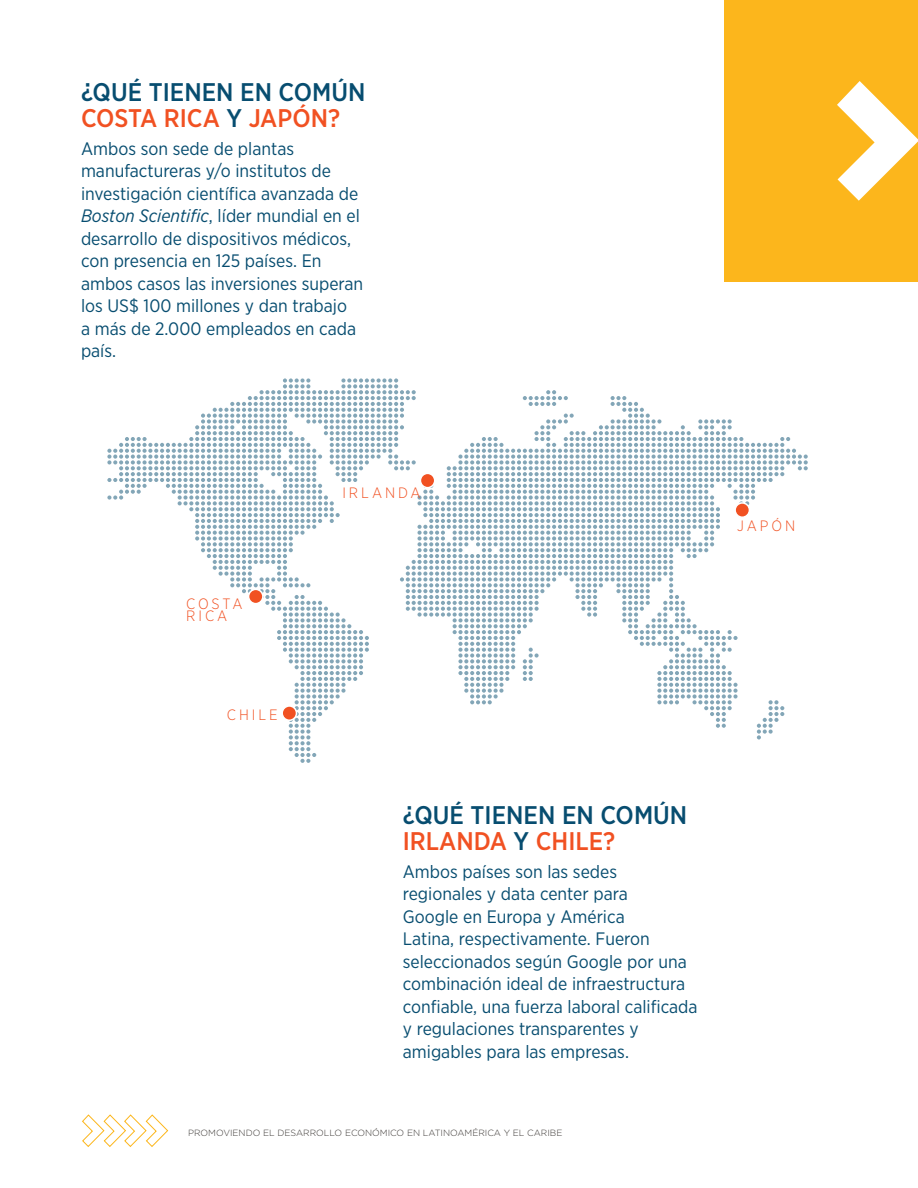
<style>
.page{position:relative;width:918px;height:1188px;background:#fff}
.page>*{position:absolute;margin:0;border:0;box-sizing:border-box;transform-origin:0 0}
.title_box{font:500 25.5px/25.5px "Gotham Narrow";color:#074d70}
.paragraph_box{font:18px/22.5px "Gotham Narrow";color:#074d70}
.map_names{font:300 15px/12px "Gotham Narrow";letter-spacing:.2em;color:#f15122}
.t1{font:300 9px "Gotham";color:#3c3835}
.s1{color:#f15122}
.s2{font-style:italic}
</style>
<div class="page">
<div style="left:725px;top:0;width:193px;height:282px;background:#fcb61c"></div>
<svg style="left:107px;top:378px;width:701px;height:385px"></svg>
<svg style="left:82px;top:1114px;width:87px;height:33px"></svg>
<div style="left:249px;top:589px;width:14px;height:15px;background:#f15122;border-radius:50%"></div>
<div style="left:248px;top:589px;width:16px;height:15px;border:2px solid #fff;border-radius:50%"></div>
<div style="left:420px;top:473px;width:15px;height:15px;background:#f15122;border-radius:50%"></div>
<div style="left:420px;top:473px;width:15px;height:15px;border:2px solid #fff;border-radius:50%"></div>
<div style="left:735px;top:503px;width:14px;height:14px;background:#f15122;border-radius:50%"></div>
<div style="left:734px;top:502px;width:16px;height:16px;border:2px solid #fff;border-radius:50%"></div>
<div style="left:282px;top:706px;width:14px;height:14px;background:#f15122;border-radius:50%"></div>
<div style="left:281px;top:705px;width:16px;height:16px;border:2px solid #fff;border-radius:50%"></div>
<svg style="left:837px;top:81px;width:81px;height:120px"></svg>
<p class="title_box" style="left:81px;top:79px;width:286px">¿QUÉ TIENEN EN COMÚN<br><span class="s1">COSTA RICA</span> Y <span class="s1">JAPÓN?</span></p>
<p class="paragraph_box" style="left:81px;top:137px;width:284px">Ambos son sede de plantas manufactureras y/o institutos de investigación científica avanzada de<br><span class="s2">Boston Scientific</span>, líder mundial en el desarrollo de dispositivos médicos, con presencia en 125 países. En ambos casos las inversiones superan los US$ 100 millones y dan trabajo<br>a más de 2.000 empleados en cada país.</p>
<p class="map_names" style="left:186px;top:597px;width:58px">COSTA<br>RICA</p>
<p class="map_names" style="left:227px;top:709px;width:52px">CHILE</p>
<p class="map_names" style="left:342px;top:486px;width:80px">IRLANDA</p>
<p class="title_box" style="left:403px;top:802px;width:286px">¿QUÉ TIENEN EN COMÚN<br><span class="s1">IRLANDA</span> Y <span class="s1">CHILE?</span></p>
<p class="paragraph_box" style="left:403px;top:860px;width:296px">Ambos países son las sedes regionales y data center para<br>Google en Europa y América<br>Latina, respectivamente. Fueron seleccionados según Google por una combinación ideal de infraestructura confiable, una fuerza laboral calificada y regulaciones transparentes y amigables para las empresas.</p>
<p class="t1" style="left:188px;top:1128px;width:376px">PROMOVIENDO EL DESARROLLO ECONÓMICO EN LATINOAMÉRICA Y EL CARIBE</p>
<p class="map_names" style="left:737px;top:519px;width:60px">JAPÓN</p>
</div>
